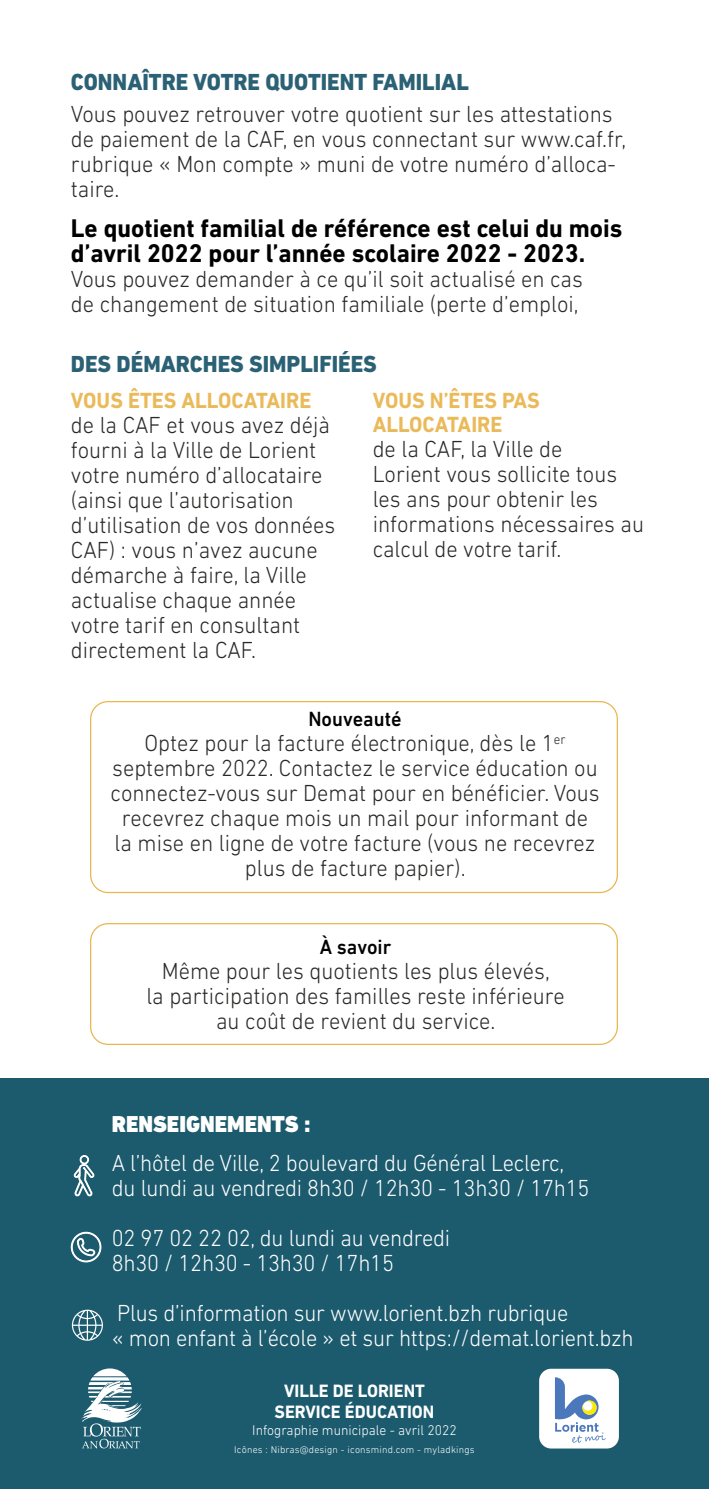
<style>
.page{position:relative;width:709px;height:1489px;background:#fff}
.page>*{position:absolute;margin:0;border:0;box-sizing:border-box;transform-origin:0 0}
.t1{font:700 26px/25px "DIN Next LT Pro";color:#000;scale:.96 1}
.t2{font:300 23.5px/25px "DIN Next LT Pro";color:#282827;scale:.95 1}
.t3{font:300 23.5px/25px "DIN Next LT Pro";letter-spacing:-.01em;color:#fff;scale:.95 1}
.t4{font:800 23.5px "DIN Next LT Pro";color:#2b6174;scale:.95 1}
.t5{font:900 23.5px "DIN Next LT Pro";color:#fff;scale:.96 1}
.t6{font:700 22.25px/23.8px "DIN Next LT Pro";color:#eaba5a;scale:.95 1}
.t7{font:500 21px "DIN Next LT Pro";color:#000;scale:.96 1}
.t8{font:700 18.25px/21px "DIN Next LT Pro";color:#fff;text-align:center;scale:.96 1}
.t9{font:300 14.25px "DIN Next LT Pro";color:#fff;scale:.96 1}
.t10{font:300 10px "DIN Next LT Pro";letter-spacing:.02em;color:#fff}
</style>
<div class="page">
<div style="left:0;top:1078px;width:709px;height:410px;background:#1c5b6e"></div>
<svg style="left:74px;top:1155px;width:20px;height:41px"></svg>
<svg style="left:71px;top:1231px;width:30px;height:31px"></svg>
<svg style="left:72px;top:1309px;width:31px;height:31px"></svg>
<div style="left:90px;top:701px;width:528px;height:192px;border:1px solid #e9b650;border-radius:17px"></div>
<div style="left:90px;top:923px;width:528px;height:121px;border:1px solid #e9b650;border-radius:17px"></div>
<svg style="left:81px;top:1368px;width:61px;height:80px"></svg>
<div style="left:539px;top:1368px;width:80px;height:80px;background:#fff;border-radius:12px"></div>
<svg style="left:555px;top:1377px;width:50px;height:65px"></svg>
<p class="t4" style="left:71px;top:68px;width:420px">CONNAÎTRE VOTRE QUOTIENT FAMILIAL</p>
<p class="t2" style="left:71px;top:102px;width:586px">Vous pouvez retrouver votre quotient sur les attestations de paiement de la CAF, en vous connectant sur www.caf.fr, rubrique « Mon compte » muni de votre numéro d’alloca&shy;taire.</p>
<p class="t1" style="left:71px;top:215px;width:576px">Le quotient familial de référence est celui du mois d’avril 2022 pour l’année scolaire 2022 - 2023.</p>
<p class="t2" style="left:71px;top:266px;width:540px">Vous pouvez demander à ce qu’il soit actualisé en cas de changement de situation familiale (perte d’emploi,</p>
<p class="t4" style="left:71px;top:350px;width:323px">DES DÉMARCHES SIMPLIFIÉES</p>
<p class="t6" style="left:71px;top:389px;width:255px">VOUS ÊTES ALLOCATAIRE</p>
<p class="t2" style="left:71px;top:412px;width:280px">de la CAF et vous avez déjà fourni à la Ville de Lorient votre numéro d’allocataire (ainsi que l’autorisation d’utilisation de vos données<br>CAF) : vous n’avez aucune démarche à faire, la Ville actualise chaque année votre tarif en consultant directement la CAF.</p>
<p class="t6" style="left:373px;top:389px;width:177px">VOUS N’ÊTES PAS<br>ALLOCATAIRE</p>
<p class="t2" style="left:373px;top:436px;width:287px">de la CAF, la Ville de<br>Lorient vous sollicite tous les ans pour obtenir les informations nécessaires au calcul de votre tarif.</p>
<p class="t7" style="left:308px;top:707px;width:99px">Nouveauté</p>
<p class="t2" style="left:110px;top:730px;width:516px;text-align:center">Optez pour la facture électronique, dès le 1<sup>er </sup>septembre 2022. Contactez le service éducation ou connectez-vous sur Demat pour en bénéficier. Vous recevrez chaque mois un mail pour informant de la mise en ligne de votre facture (vous ne recevrez plus de facture papier).</p>
<p class="t7" style="left:320px;top:934px;width:76px">À savoir</p>
<p class="t2" style="left:146px;top:957px;width:442px;text-align:center">Même pour les quotients les plus élevés,<br>la participation des familles reste inférieure au coût de revient du service.</p>
<p class="t5" style="left:112px;top:1109px;width:208px">RENSEIGNEMENTS :</p>
<p class="t3" style="left:112px;top:1150px;width:504px">A l’hôtel de Ville, 2 boulevard du Général Leclerc, du lundi au vendredi 8h30 / 12h30 - 13h30 / 17h15</p>
<p class="t3" style="left:112px;top:1225px;width:358px">02 97 02 22 02, du lundi au vendredi<br>8h30 / 12h30 - 13h30 / 17h15</p>
<p class="t3" style="left:112px;top:1300px;width:551px">Plus d’information sur www.lorient.bzh rubrique<br>« mon enfant à l’école » et sur https://demat.lorient.bzh</p>
<p class="t8" style="left:274px;top:1379px;width:168px">VILLE DE LORIENT<br>SERVICE ÉDUCATION</p>
<p class="t9" style="left:252px;top:1422px;width:214px">Infographie municipale - avril 2022</p>
<p class="t10" style="left:234px;top:1443px;width:242px">Icônes : Nibras@design - iconsmind.com - myladkings</p>
</div>
